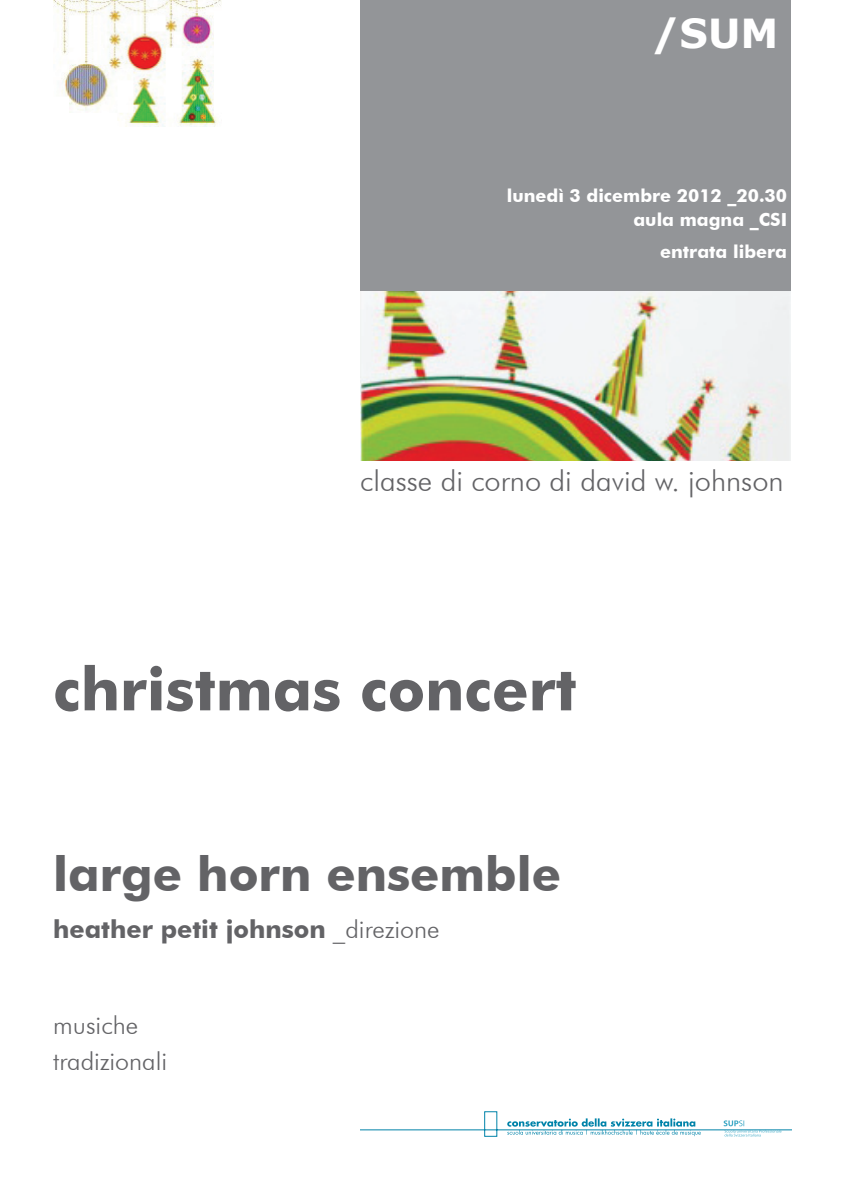
<style>
.page{position:relative;width:842px;height:1191px;background:#fff}
.page>*{position:absolute;margin:0;border:0;box-sizing:border-box;transform-origin:0 0}
.t1{font:700 60px "Futura BT";color:#636366}
.t2{font:700 48px "Futura BT";color:#636366}
.t3{font:700 40px "Verdana";color:#fff}
.t4{font:300 29px "Futura BT";color:#636366}
.t5{font:700 25px "Futura BT";color:#636366}
.t6{font:300 25px "Futura BT";color:#636366}
.t7{font:700 18px/24px "Futura BT";color:#fff;text-align:right}
.s1{font-weight:300}
</style>
<div class="page">
<img style="left:360px;top:291px;width:430px;height:170px">
<div style="left:360px;top:0;width:431px;height:291px;background:#939598"></div>
<svg style="left:360px;top:1111px;width:431px;height:25px"></svg>
<img style="left:53px;top:0;width:168px;height:126px">
<h3 class="t3" style="left:652px;top:8px;width:128px">/SUM</h3>
<p class="t7" style="left:507px;top:184px;width:282px">lunedì 3 dicembre 2012 _20.30 aula magna _CSI</p>
<p class="t7" style="left:660px;top:240px;width:128px">entrata libera</p>
<h3 class="t4" style="left:360px;top:463px;width:425px">classe di corno di david w. johnson</h3>
<h1 class="t1" style="left:53px;top:652px;width:525px">christmas concert</h1>
<h2 class="t2" style="left:53px;top:844px;width:509px">large horn ensemble</h2>
<h3 class="t5" style="left:53px;top:913px;width:388px">heather petit johnson <span class="s1">_direzione</span></h3>
<h3 class="t6" style="left:53px;top:1010px;width:87px">musiche</h3>
<h3 class="t6" style="left:53px;top:1046px;width:116px">tradizionali</h3>
</div>
